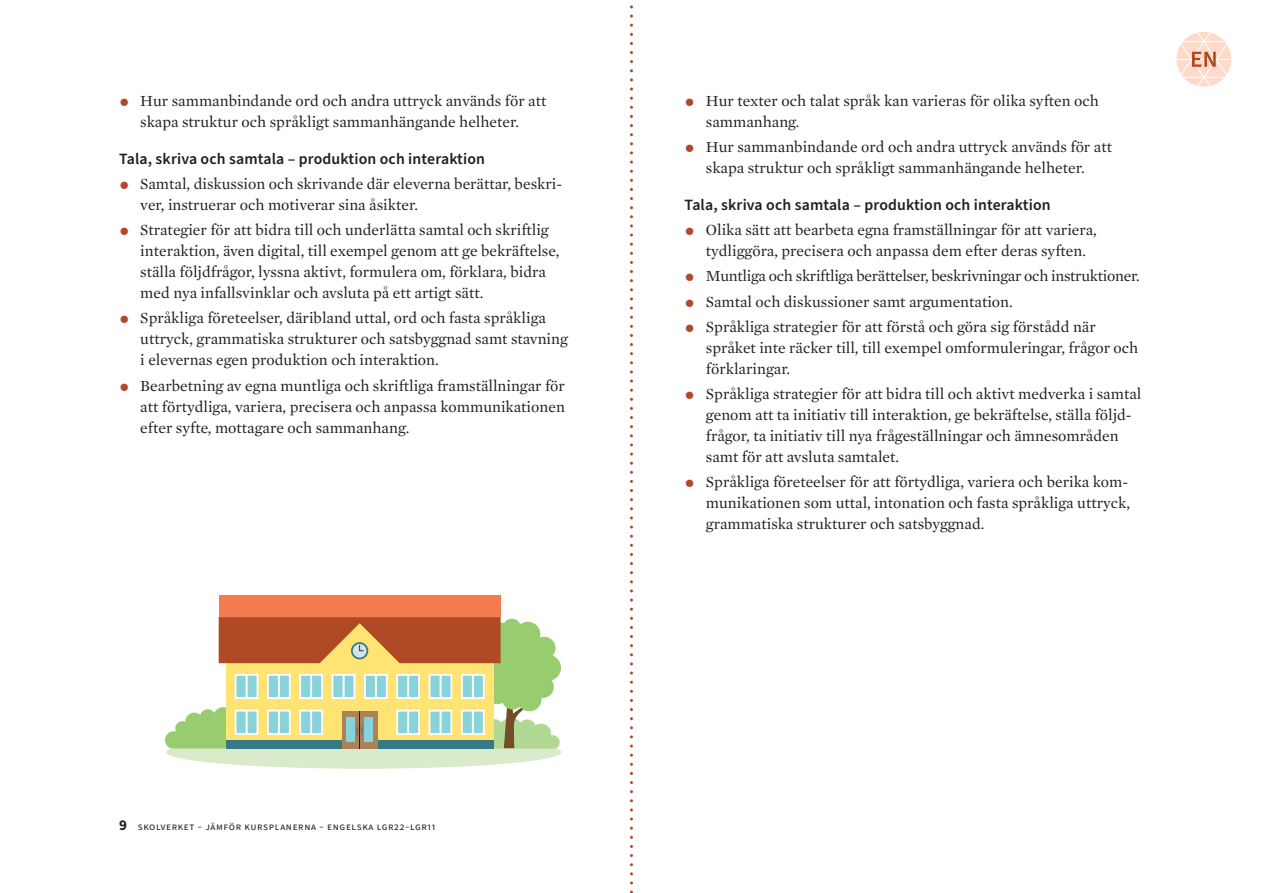
<style>
.page{position:relative;width:1263px;height:893px;background:#fff}
.page>*{position:absolute;margin:0;border:0;box-sizing:border-box;transform-origin:0 0}
.t1{font:15.75px/21px "Mercury Text G1";color:#231f20}
.H3{font:600 15.75px "Source Sans Pro";letter-spacing:.01em;color:#231f20}
.t2{font:15.75px "Mercury Text G1";letter-spacing:-.02em;color:#231f20}
.t3{font:10.5px "Source Sans Pro";letter-spacing:.06em;color:#231f20}
.s1{font-weight:700;font-size:21px;color:#b04926}
.s2{font-weight:700;font-size:15px}
</style>
<div class="page">
<svg style="left:630px;top:5px;width:3px;height:888px"></svg>
<svg style="left:1176px;top:32px;width:55px;height:55px"></svg>
<div style="left:219px;top:595px;width:282px;height:22px;background:#f47b50"></div>
<svg style="left:165px;top:617px;width:396px;height:152px"></svg>
<p class="t1" style="left:119px;top:90px;width:429px;text-align:center"><span class="s1">•</span> Hur sammanbindande ord och andra uttryck används för att skapa struktur och språkligt sammanhängande helheter.</p>
<p class="H3" style="left:119px;top:148px;width:368px">Tala, skriva och samtala – produktion och interaktion</p>
<p class="t1" style="left:140px;top:172px;width:423px;text-indent:-21px"><span class="s1">•</span> Samtal, diskussion och skrivande där eleverna berättar, beskri&shy;ver, instruerar och motiverar sina åsikter.</p>
<p class="t1" style="left:140px;top:219px;width:420px;text-indent:-21px"><span class="s1">•</span> Strategier för att bidra till och underlätta samtal och skriftlig interaktion, även digital, till exempel genom att ge bekräftelse, ställa följdfrågor, lyssna aktivt, formulera om, förklara, bidra med nya infallsvinklar och avsluta på ett artigt sätt.</p>
<p class="t1" style="left:140px;top:307px;width:429px;text-indent:-21px"><span class="s1">•</span> Språkliga företeelser, däribland uttal, ord och fasta språkliga uttryck, grammatiska strukturer och satsbyggnad samt stavning i elevernas egen produktion och interaktion.</p>
<p class="t1" style="left:140px;top:374px;width:426px;text-align:justify;text-indent:-21px"><span class="s1">•</span> Bearbetning av egna muntliga och skriftliga framställningar för att förtydliga, variera, precisera och anpassa kommunikationen efter syfte, mottagare och sammanhang.</p>
<p class="t3" style="left:119px;top:819px;width:318px"><span class="s2">9</span> skolverket – JÄMFÖR KURSPLANERNA – engelska Lgr22–Lgr11</p>
<p class="t1" style="left:706px;top:90px;width:395px;text-indent:-21px"><span class="s1">•</span> Hur texter och talat språk kan varieras för olika syften och sammanhang.</p>
<p class="t1" style="left:685px;top:136px;width:429px;text-align:center"><span class="s1">•</span> Hur sammanbindande ord och andra uttryck används för att skapa struktur och språkligt sammanhängande helheter.</p>
<p class="H3" style="left:685px;top:194px;width:368px">Tala, skriva och samtala – produktion och interaktion</p>
<p class="t1" style="left:706px;top:219px;width:392px;text-indent:-21px"><span class="s1">•</span> Olika sätt att bearbeta egna framställningar för att variera, tydliggöra, precisera och anpassa dem efter deras syften.</p>
<p class="t2" style="left:685px;top:265px;width:456px"><span class="s1">•</span> Muntliga och skriftliga berättelser, beskrivningar och instruktioner.</p>
<p class="t1" style="left:685px;top:290px;width:330px"><span class="s1">•</span> Samtal och diskussioner samt argumentation.</p>
<p class="t1" style="left:706px;top:315px;width:434px;text-indent:-21px"><span class="s1">•</span> Språkliga strategier för att förstå och göra sig förstådd när språket inte räcker till, till exempel omformuleringar, frågor och förklaringar.</p>
<p class="t1" style="left:706px;top:383px;width:437px;text-indent:-21px"><span class="s1">•</span> Språkliga strategier för att bidra till och aktivt medverka i samtal genom att ta initiativ till interaktion, ge bekräftelse, ställa följd&shy;frågor, ta initiativ till nya frågeställningar och ämnesområden samt för att avsluta samtalet.</p>
<p class="t1" style="left:706px;top:471px;width:426px;text-indent:-21px"><span class="s1">•</span> Språkliga företeelser för att förtydliga, variera och berika kom&shy;munikationen som uttal, intonation och fasta språkliga uttryck, grammatiska strukturer och satsbyggnad.</p>
</div>
